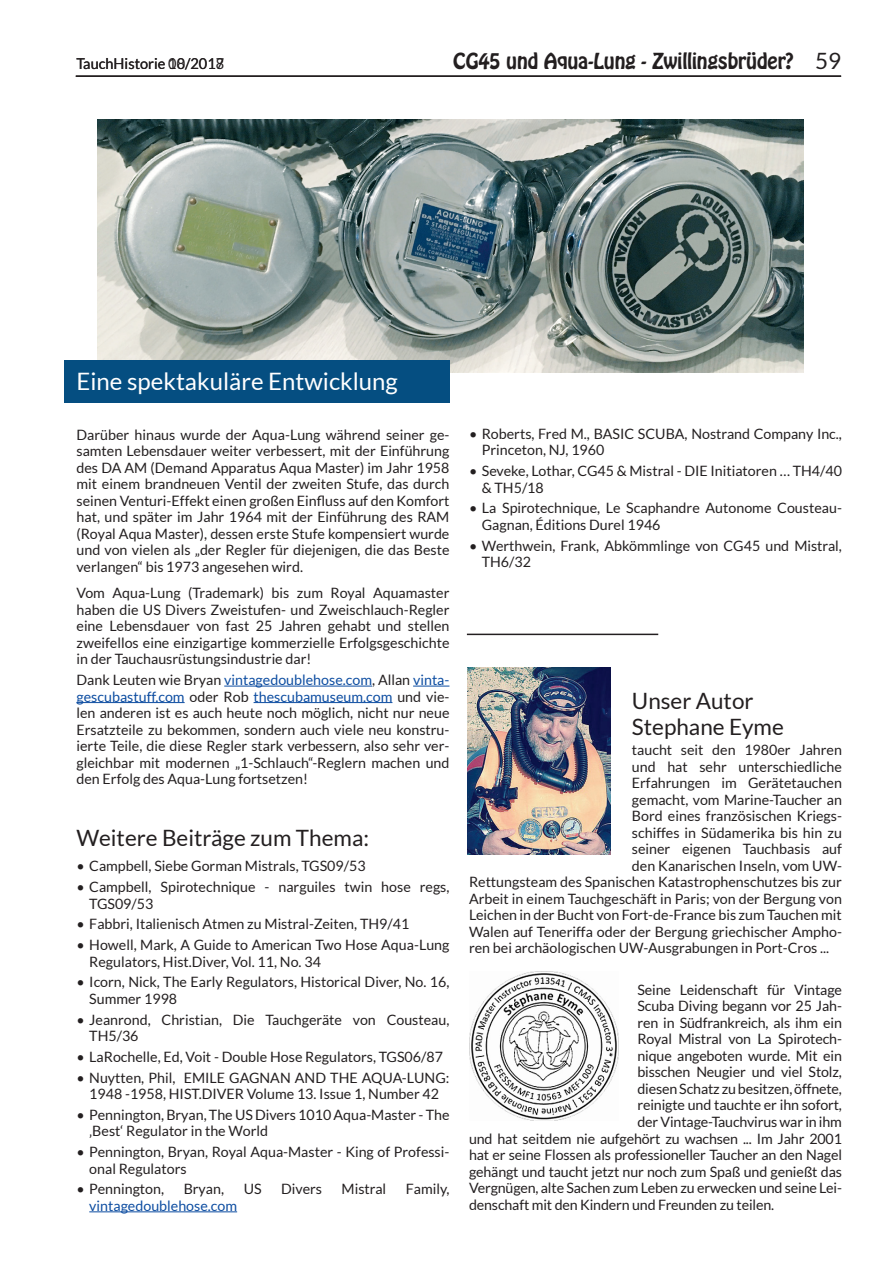
<style>
.page{position:relative;width:893px;height:1263px;background:#fff}
.page>*{position:absolute;margin:0;border:0;box-sizing:border-box;transform-origin:0 0}
.t1{font:24px "Lato";color:#fff}
.t2{font:22.5px/25.5px "Lato";color:#231f20}
.t3{font:19.5px "Hobo Std";letter-spacing:-.01em;color:#231f20}
.t4{font:15px "Lato";color:#231f20}
.t5{font:14.25px/16.5px "Lato";color:#231f20}
.t6{font:14.25px "Lato";color:#0d4da1}
.s1{font-family:"Lato";font-size:22.5px}
.s2{color:#0d4da1}
</style>
<div class="page">
<hr style="left:76px;top:75px;width:765px;height:2px;background:#231f20">
<img style="left:97px;top:119px;width:706px;height:254px">
<hr style="left:224px;top:686px;width:148px;height:1px;background:#0d4da1">
<hr style="left:413px;top:686px;width:36px;height:1px;background:#0d4da1">
<hr style="left:77px;top:702px;width:108px;height:1px;background:#0d4da1">
<hr style="left:254px;top:702px;width:138px;height:1px;background:#0d4da1">
<img style="left:469px;top:972px;width:150px;height:149px">
<img style="left:468px;top:668px;width:143px;height:187px">
<hr style="left:89px;top:1211px;width:148px;height:1px;background:#0d4da1">
<hr style="left:467px;top:634px;width:191px;height:1px;background:#231f20">
<div style="left:64px;top:360px;width:385px;height:43px;background:#054e81"></div>
<p class="t4" style="left:77px;top:55px;width:149px">TauchHistorie 08/2017</p>
<h3 class="t3" style="left:453px;top:47px;width:389px">CG45 und Aqua-Lung - Zwillingsbrüder? <span class="s1">59</span></h3>
<p class="t4" style="left:168px;top:55px;width:18px">10</p>
<p class="t4" style="left:216px;top:55px;width:10px">8</p>
<h1 class="t1" style="left:77px;top:368px;width:323px">Eine spektakuläre Entwicklung</h1>
<p class="t5" style="left:77px;top:426px;width:374px;text-align:justify">Darüber hinaus wurde der Aqua-Lung während seiner ge&shy;samten Lebensdauer weiter verbessert, mit der Einführung des DA AM (Demand Apparatus Aqua Master) im Jahr 1958 mit einem brandneuen Ventil der zweiten Stufe, das durch seinen Venturi-Effekt einen großen Einfluss auf den Komfort hat, und später im Jahr 1964 mit der Einführung des RAM (Royal Aqua Master), dessen erste Stufe kompensiert wurde und von vielen als „der Regler für diejenigen, die das Beste verlangen“ bis 1973 angesehen wird.</p>
<p class="t5" style="left:482px;top:425px;width:362px;text-indent:-13px">• Roberts, Fred M., BASIC SCUBA, Nostrand Company Inc.,<br>Princeton, NJ, 1960</p>
<p class="t5" style="left:482px;top:463px;width:362px;text-indent:-13px">• Seveke, Lothar, CG45 &amp; Mistral - DIE Initiatoren … TH4/40 &amp; TH5/18</p>
<p class="t5" style="left:482px;top:500px;width:362px;text-indent:-13px">• La Spirotechnique, Le Scaphandre Autonome Cousteau-<br>Gagnan, Éditions Durel 1946</p>
<p class="t5" style="left:482px;top:537px;width:362px;text-indent:-13px">• Werthwein, Frank, Abkömmlinge von CG45 und Mistral,<br>TH6/32</p>
<p class="t5" style="left:77px;top:585px;width:374px;text-align:justify">Vom Aqua-Lung (Trademark) bis zum Royal Aquamaster haben die US Divers Zweistufen- und Zweischlauch-Regler eine Lebensdauer von fast 25 Jahren gehabt und stellen zweifellos eine einzigartige kommerzielle Erfolgsgeschichte in der Tauchausrüstungsindustrie dar!</p>
<p class="t5" style="left:77px;top:671px;width:374px;text-align:justify">Dank Leuten wie Bryan <span class="s2">vintagedoublehose.com</span>, Allan <span class="s2">vinta&shy;gescubastuff.com</span> oder Rob <span class="s2">thescubamuseum.com</span> und vie&shy;len anderen ist es auch heute noch möglich, nicht nur neue Ersatzteile zu bekommen, sondern auch viele neu konstru&shy;ierte Teile, die diese Regler stark verbessern, also sehr ver&shy;gleichbar mit modernen „1-Schlauch“-Reglern machen und den Erfolg des Aqua-Lung fortsetzen!</p>
<h2 class="t2" style="left:77px;top:825px;width:294px">Weitere Beiträge zum Thema:</h2>
<p class="t5" style="left:77px;top:858px;width:291px">• Campbell, Siebe Gorman Mistrals, TGS09/53</p>
<p class="t5" style="left:89px;top:878px;width:362px;text-indent:-13px">• Campbell, Spirotechnique - narguiles twin hose regs,<br>TGS09/53</p>
<p class="t5" style="left:77px;top:916px;width:334px">• Fabbri, Italienisch Atmen zu Mistral-Zeiten, TH9/41</p>
<p class="t5" style="left:89px;top:936px;width:362px;text-indent:-13px">• Howell, Mark, A Guide to American Two Hose Aqua-Lung<br>Regulators, Hist.Diver, Vol. 11, No. 34</p>
<p class="t5" style="left:89px;top:974px;width:362px;text-indent:-13px">• Icorn, Nick, The Early Regulators, Historical Diver, No. 16,<br>Summer 1998</p>
<p class="t5" style="left:89px;top:1011px;width:362px;text-indent:-13px">• Jeanrond, Christian, Die Tauchgeräte von Cousteau,<br>TH5/36</p>
<p class="t5" style="left:77px;top:1048px;width:368px">• LaRochelle, Ed, Voit - Double Hose Regulators, TGS06/87</p>
<p class="t5" style="left:77px;top:1069px;width:374px;text-align:center">• Nuytten, Phil, EMILE GAGNAN AND THE AQUA-LUNG:<br>1948 -1958, HIST.DIVER Volume 13. Issue 1, Number 42</p>
<p class="t5" style="left:89px;top:1106px;width:362px;text-indent:-13px">• Pennington, Bryan, The US Divers 1010 Aqua-Master - The ‚Best‘ Regulator in the World</p>
<p class="t5" style="left:89px;top:1143px;width:362px;text-indent:-13px">• Pennington, Bryan, Royal Aqua-Master - King of Professi&shy;onal Regulators</p>
<p class="t5" style="left:77px;top:1181px;width:89px">• Pennington,</p>
<p class="t5" style="left:184px;top:1181px;width:42px">Bryan,</p>
<p class="t5" style="left:244px;top:1181px;width:19px">US</p>
<p class="t5" style="left:281px;top:1181px;width:42px">Divers</p>
<p class="t5" style="left:342px;top:1181px;width:46px">Mistral</p>
<p class="t5" style="left:406px;top:1181px;width:45px">Family,</p>
<p class="t6" style="left:89px;top:1198px;width:149px">vintagedoublehose.com</p>
<h2 class="t2" style="left:632px;top:688px;width:153px">Unser Autor<br>Stephane Eyme</h2>
<p class="t5" style="left:632px;top:742px;width:212px">taucht seit den 1980er Jahren</p>
<p class="t5" style="left:632px;top:758px;width:212px">und hat sehr unterschiedliche</p>
<p class="t5" style="left:632px;top:775px;width:212px">Erfahrungen im Gerätetauchen</p>
<p class="t5" style="left:632px;top:791px;width:212px">gemacht, vom Marine-Taucher an</p>
<p class="t5" style="left:632px;top:808px;width:212px">Bord eines französischen Kriegs-</p>
<p class="t5" style="left:632px;top:824px;width:212px">schiffes in Südamerika bis hin zu</p>
<p class="t5" style="left:632px;top:841px;width:212px">seiner eigenen Tauchbasis auf</p>
<p class="t5" style="left:632px;top:857px;width:212px">den Kanarischen Inseln, vom UW-</p>
<p class="t5" style="left:469px;top:874px;width:374px">Rettungsteam des Spanischen Katastrophenschutzes bis zur</p>
<p class="t5" style="left:469px;top:890px;width:374px">Arbeit in einem Tauchgeschäft in Paris; von der Bergung von</p>
<p class="t5" style="left:469px;top:907px;width:374px">Leichen in der Bucht von Fort-de-France bis zum Tauchen mit</p>
<p class="t5" style="left:469px;top:923px;width:374px">Walen auf Teneriffa oder der Bergung griechischer Ampho-</p>
<p class="t5" style="left:469px;top:940px;width:362px">ren bei archäologischen UW-Ausgrabungen in Port-Cros ...</p>
<p class="t5" style="left:637px;top:981px;width:206px">Seine Leidenschaft für Vintage</p>
<p class="t5" style="left:637px;top:998px;width:206px">Scuba Diving begann vor 25 Jah-</p>
<p class="t5" style="left:637px;top:1014px;width:206px">ren in Südfrankreich, als ihm ein</p>
<p class="t5" style="left:637px;top:1031px;width:206px">Royal Mistral von La Spirotech-</p>
<p class="t5" style="left:637px;top:1047px;width:206px">nique angeboten wurde. Mit ein</p>
<p class="t5" style="left:637px;top:1064px;width:206px">bisschen Neugier und viel Stolz,</p>
<p class="t5" style="left:637px;top:1080px;width:206px">diesen Schatz zu besitzen, öffnete,</p>
<p class="t5" style="left:637px;top:1097px;width:206px">reinigte und tauchte er ihn sofort,</p>
<p class="t5" style="left:637px;top:1113px;width:206px">der Vintage-Tauchvirus war in ihm</p>
<p class="t5" style="left:469px;top:1130px;width:374px">und hat seitdem nie aufgehört zu wachsen ... Im Jahr 2001</p>
<p class="t5" style="left:469px;top:1146px;width:374px">hat er seine Flossen als professioneller Taucher an den Nagel</p>
<p class="t5" style="left:469px;top:1163px;width:374px">gehängt und taucht jetzt nur noch zum Spaß und genießt das</p>
<p class="t5" style="left:469px;top:1179px;width:374px">Vergnügen, alte Sachen zum Leben zu erwecken und seine Lei-</p>
<p class="t5" style="left:469px;top:1196px;width:307px">denschaft mit den Kindern und Freunden zu teilen.</p>
</div>
